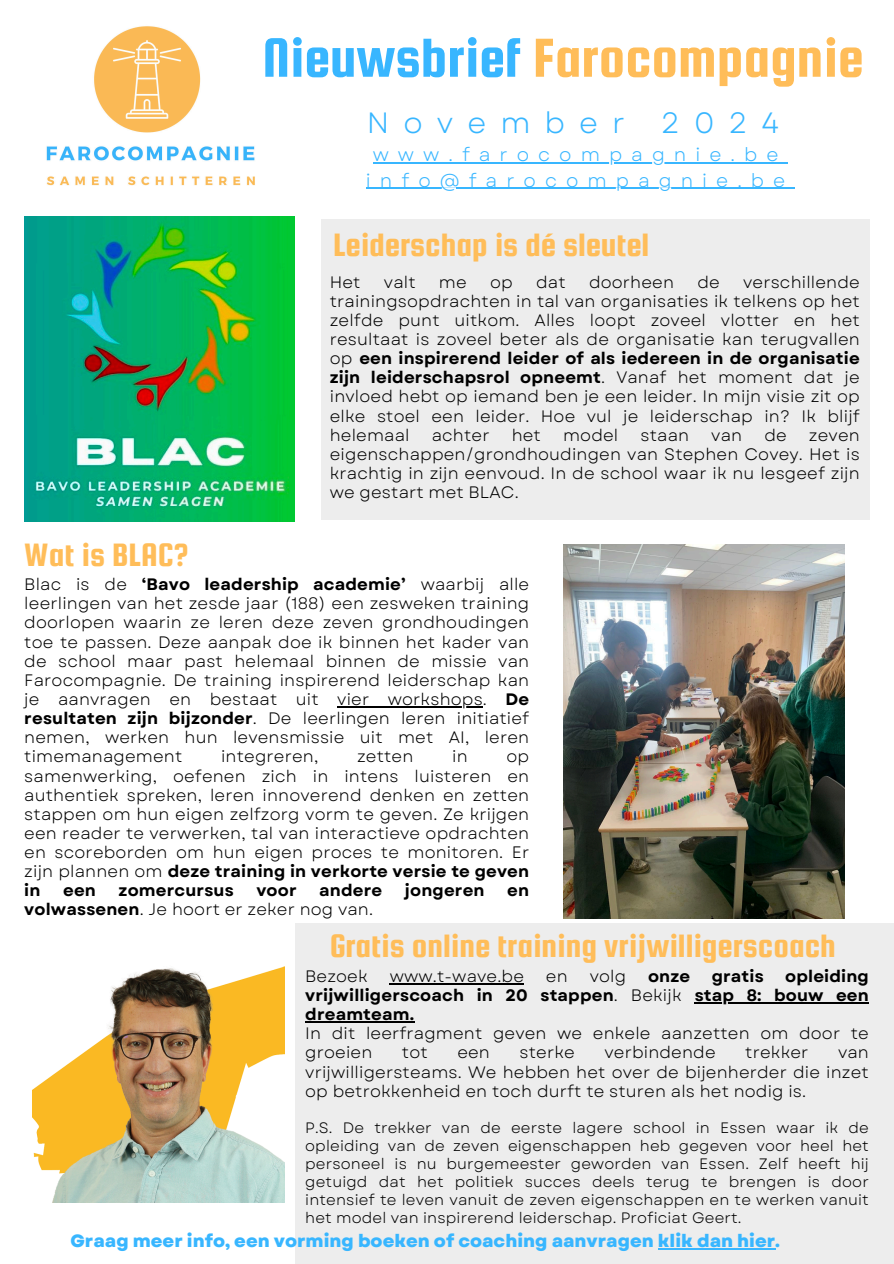
<style>
.page{position:relative;width:894px;height:1264px;background:#fff}
.page>*{position:absolute;margin:0;border:0;box-sizing:border-box;transform-origin:0 0}
.t1{font:58.8px "Squada One";color:#ffbd59}
.t2{font:34.65px "Squada One";color:#ffbd59}
.t3{font:29.25px "Garet";letter-spacing:.48em;color:#38b6ff}
.t4{font:18.75px "Garet";letter-spacing:.48em;color:#38b6ff}
.t5{font:800 17.85px "Garet";color:#38b6ff}
.t6{font:16.5px/19.2px "Garet";letter-spacing:.01em;color:#000;text-align:justify}
.t7{font:700 16.5px "Garet";letter-spacing:.01em;color:#000}
.t8{font:15px/18px "Garet";letter-spacing:.01em;color:#000;text-align:justify}
.s1{color:#38b6ff}
.s2{font-weight:700}
.s3{font-weight:400}
</style>
<div class="page">
<div style="left:320px;top:219px;width:548px;height:300px;background:#ededed"></div>
<div style="left:295px;top:923px;width:598px;height:340px;background:#ededed"></div>
<img style="left:46px;top:26px;width:209px;height:160px">
<img style="left:24px;top:216px;width:270px;height:305px">
<img style="left:563px;top:544px;width:280px;height:374px">
<img style="left:32px;top:966px;width:252px;height:236px">
<hr style="left:372px;top:162px;width:415px;height:1px;background:#38b6ff">
<hr style="left:366px;top:188px;width:428px;height:1px;background:#38b6ff">
<hr style="left:389px;top:983px;width:135px;height:1px;background:#000">
<hr style="left:694px;top:1002px;width:174px;height:1px;background:#000">
<hr style="left:305px;top:1021px;width:109px;height:1px;background:#000">
<hr style="left:337px;top:706px;width:146px;height:1px;background:#000">
<hr style="left:657px;top:1247px;width:118px;height:2px;background:#38b6ff">
<p class="t1" style="left:262px;top:26px;width:602px"><span class="s1">Nieuwsbrief</span> Farocompagnie</p>
<h1 class="t3" style="left:367px;top:101px;width:413px">November 2024</h1>
<h4 class="t4" style="left:372px;top:141px;width:407px">www.farocompagnie.be</h4>
<p class="t4" style="left:366px;top:167px;width:420px">info@farocompagnie.be</p>
<p class="t2" style="left:333px;top:226px;width:317px">Leiderschap is dé sleutel</p>
<h2 class="t6" style="left:330px;top:272px;width:32px">Het</h2>
<h2 class="t6" style="left:384px;top:272px;width:33px">valt</h2>
<h2 class="t6" style="left:439px;top:272px;width:29px">me</h2>
<h2 class="t6" style="left:490px;top:272px;width:24px">op</h2>
<h2 class="t6" style="left:536px;top:272px;width:31px">dat</h2>
<h2 class="t6" style="left:589px;top:272px;width:86px">doorheen</h2>
<h2 class="t6" style="left:697px;top:272px;width:24px">de</h2>
<h2 class="t6" style="left:330px;top:272px;width:531px;text-indent:413px">verschillende trainingsopdrachten in tal van organisaties ik telkens op het zelfde punt uitkom. Alles loopt zoveel vlotter en het resultaat is zoveel beter als de organisatie kan terugvallen op <span class="s2">een inspirerend leider of als iedereen in de organisatie zijn leiderschapsrol opneemt</span>. Vanaf het moment dat je invloed hebt op iemand ben je een leider. In mijn visie zit op elke stoel een leider. Hoe vul je leiderschap in? Ik blijf helemaal</h2>
<h2 class="t6" style="left:431px;top:425px;width:59px">achter</h2>
<h2 class="t6" style="left:511px;top:425px;width:31px">het</h2>
<h2 class="t6" style="left:563px;top:425px;width:57px">model</h2>
<h2 class="t6" style="left:640px;top:425px;width:50px">staan</h2>
<h2 class="t6" style="left:711px;top:425px;width:32px">van</h2>
<h2 class="t6" style="left:764px;top:425px;width:24px">de</h2>
<h2 class="t6" style="left:330px;top:425px;width:531px;text-indent:479px">zeven eigenschappen/grondhoudingen van Stephen Covey. Het is krachtig in zijn eenvoud. In de school waar ik nu lesgeef zijn we gestart met BLAC.</h2>
<p class="t2" style="left:24px;top:535px;width:165px">Wat is BLAC?</p>
<p class="t6" style="left:24px;top:575px;width:506px">Blac is de <span class="s2">‘Bavo leadership academie’</span> waarbij alle leerlingen van het zesde jaar (188) een zesweken training doorlopen waarin ze leren deze zeven grondhoudingen toe te passen. Deze aanpak doe ik binnen het kader van de school maar past helemaal binnen de missie van Farocompagnie. De training inspirerend leiderschap kan je aanvragen en bestaat uit</p>
<p class="t6" style="left:24px;top:689px;width:506px;text-indent:313px">vier workshops. <span class="s2">De resultaten zijn bijzonder</span>. De leerlingen leren initiatief nemen, werken hun levensmissie uit met AI, leren timemanagement</p>
<p class="t6" style="left:221px;top:747px;width:99px">integreren,</p>
<p class="t6" style="left:357px;top:747px;width:58px">zetten</p>
<p class="t6" style="left:452px;top:747px;width:17px">in</p>
<p class="t6" style="left:24px;top:747px;width:506px;text-indent:482px">op samenwerking, oefenen zich in intens luisteren en authentiek spreken, leren innoverend denken en zetten stappen om hun eigen zelfzorg vorm te geven. Ze krijgen een reader te verwerken, tal van interactieve opdrachten en scoreborden om hun eigen proces te monitoren. Er zijn plannen om <span class="s2">deze training in verkorte versie te geven in</span></p>
<p class="t7" style="left:63px;top:878px;width:34px">een</p>
<p class="t7" style="left:119px;top:878px;width:117px">zomercursus</p>
<p class="t7" style="left:256px;top:878px;width:42px">voor</p>
<p class="t7" style="left:319px;top:878px;width:65px">andere</p>
<p class="t7" style="left:405px;top:878px;width:81px">jongeren</p>
<p class="t7" style="left:507px;top:878px;width:23px">en</p>
<p class="t6" style="left:24px;top:900px;width:350px"><span class="s2">volwassenen</span>. Je hoort er zeker nog van.</p>
<h2 class="t2" style="left:330px;top:927px;width:507px">Gratis online training vrijwilligerscoach</h2>
<p class="t6" style="left:305px;top:966px;width:64px">Bezoek</p>
<p class="t6" style="left:389px;top:966px;width:136px">www.t-wave.be</p>
<p class="t6" style="left:546px;top:966px;width:23px">en</p>
<p class="t6" style="left:589px;top:966px;width:38px">volg</p>
<p class="t7" style="left:648px;top:964px;width:44px">onze</p>
<p class="t7" style="left:711px;top:964px;width:54px">gratis</p>
<p class="t7" style="left:784px;top:964px;width:85px">opleiding</p>
<p class="t7" style="left:305px;top:983px;width:378px">vrijwilligerscoach in 20 stappen<span class="s3">. Bekijk</span></p>
<p class="t7" style="left:694px;top:983px;width:176px">stap 8: bouw een</p>
<p class="t6" style="left:305px;top:1004px;width:565px;text-align:left"><span class="s2">dreamteam.<br></span>In dit leerfragment geven we enkele aanzetten om door te groeien</p>
<p class="t6" style="left:402px;top:1043px;width:27px">tot</p>
<p class="t6" style="left:457px;top:1043px;width:34px">een</p>
<p class="t6" style="left:519px;top:1043px;width:57px">sterke</p>
<p class="t6" style="left:604px;top:1043px;width:113px">verbindende</p>
<p class="t6" style="left:745px;top:1043px;width:65px">trekker</p>
<p class="t6" style="left:305px;top:1043px;width:565px;text-indent:532px">van vrijwilligersteams. We hebben het over de bijenherder die inzet op betrokkenheid en toch durft te sturen als het nodig is.</p>
<p class="t8" style="left:305px;top:1118px;width:565px">P.S. De trekker van de eerste lagere school in Essen waar ik de</p>
<h2 class="t8" style="left:305px;top:1136px;width:565px">opleiding van de zeven eigenschappen heb gegeven voor heel het personeel is nu burgemeester geworden van Essen. Zelf heeft hij getuigd dat het politiek succes deels terug te brengen is door intensief te leven vanuit de zeven eigenschappen en te werken vanuit het model van inspirerend leiderschap. Proficiat Geert.</h2>
<p class="t5" style="left:70px;top:1227px;width:710px">Graag meer info, een vorming boeken of coaching aanvragen klik dan hier.</p>
</div>
